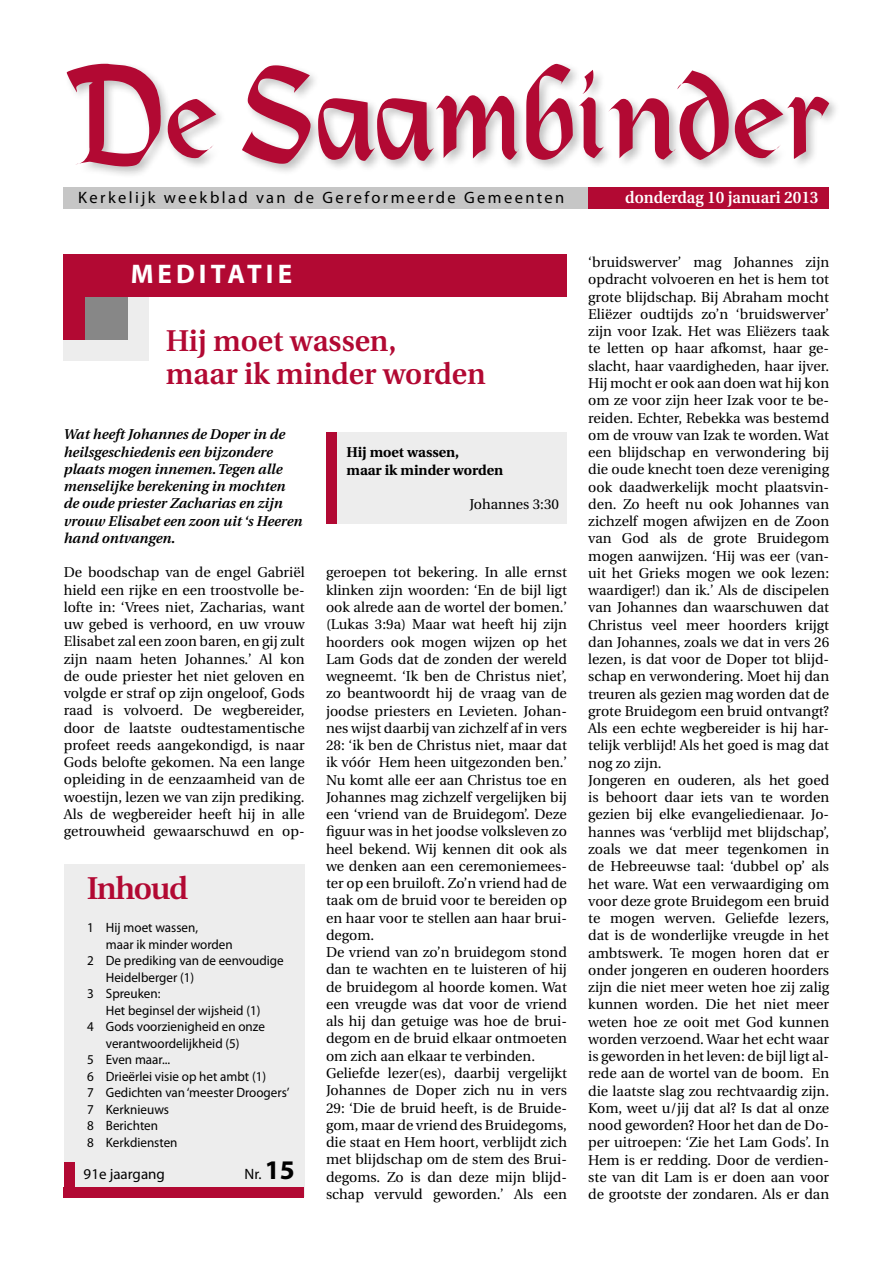
<style>
.page{position:relative;width:893px;height:1263px;background:#fff}
.page>*{position:absolute;margin:0;border:0;box-sizing:border-box;transform-origin:0 0}
.t1{font:600 31.5px "Utopia";letter-spacing:-.04em;color:#b20933}
.t2{font:600 30px/33px "Utopia";color:#b20933}
.t3{font:700 27px "Myriad Pro";letter-spacing:.15em;color:#fff}
.t4{font:16.5px "Myriad Pro";letter-spacing:.145em;color:#000}
.t5{font:600 16.5px "Utopia";color:#fff;scale:.95 1}
.t6{font:15px "Myriad Pro";color:#000}
.t7{font:14.25px/17.2px "Utopia";color:#000}
.t8{font:italic 600 14.25px/17.2px "Utopia";color:#000}
.t9{font:700 14.25px/17.2px "Utopia";color:#000}
.t10{font:13.5px "Myriad Pro";color:#000}
.s1{font-weight:700;font-size:27px}
</style>
<div class="page">
<div style="left:64px;top:864px;width:241px;height:333px;background:#ededed"></div>
<div style="left:64px;top:1187px;width:240px;height:10px;background:#b20933"></div>
<div style="left:64px;top:1162px;width:10px;height:35px;background:#b20933"></div>
<svg style="left:67px;top:64px;width:762px;height:102px"></svg>
<div style="left:64px;top:188px;width:765px;height:21px;background:#c6c6c6"></div>
<div style="left:588px;top:188px;width:241px;height:21px;background:#b20933"></div>
<div style="left:326px;top:432px;width:241px;height:92px;background:#ededed"></div>
<div style="left:326px;top:432px;width:11px;height:92px;background:#b20933"></div>
<div style="left:64px;top:254px;width:85px;height:106px;background:#ededed"></div>
<div style="left:64px;top:254px;width:64px;height:85px;background:#878787"></div>
<div style="left:64px;top:254px;width:21px;height:85px;background:#b20933"></div>
<div style="left:64px;top:254px;width:503px;height:43px;background:#b20933"></div>
<p class="t4" style="left:78px;top:187px;width:488px">Kerkelijk weekblad van de Gereformeerde Gemeenten</p>
<p class="t5" style="left:625px;top:188px;width:205px">donderdag 10 januari 2013</p>
<h3 class="t3" style="left:131px;top:259px;width:163px">MEDITATIE</h3>
<h2 class="t2" style="left:166px;top:325px;width:321px">Hij moet wassen,<br>maar ik minder worden</h2>
<p class="t8" style="left:64px;top:426px;width:240px">Wat heeft Johannes de Doper in de heilsgeschiedenis een bijzondere plaats mogen innemen. Tegen alle menselijke berekening in mochten de oude priester Zacharias en zijn vrouw Elisabet een zoon uit ‘s Heeren hand ontvangen.</p>
<p class="t7" style="left:64px;top:564px;width:242px;text-align:justify">De boodschap van de engel Gabriël hield een rijke en een troostvolle be&shy;lofte in: ‘Vrees niet, Zacharias, want uw gebed is verhoord, en uw vrouw Elisabet zal een zoon baren, en gij zult zijn naam heten Johannes.’ Al kon de oude priester het niet geloven en volgde er straf op zijn ongeloof, Gods raad is volvoerd. De wegbereider, door de laatste oudtestamentische profeet reeds aangekondigd, is naar Gods belofte gekomen. Na een lange opleiding in de eenzaamheid van de woestijn, lezen we van zijn prediking.<br>Als de wegbereider heeft hij in alle getrouwheid gewaarschuwd en op-</p>
<p class="t7" style="left:326px;top:564px;width:242px">geroepen tot bekering. In alle ernst klinken zijn woorden: ‘En de bijl ligt ook alrede aan de wortel der bomen.’ (Lukas 3:9a) Maar wat heeft hij zijn hoorders ook mogen wijzen op het Lam Gods dat de zonden der wereld wegneemt. ‘Ik ben de Christus niet’, zo beantwoordt hij de vraag van de joodse priesters en Levieten. Johan&shy;nes wijst daarbij van zichzelf af in vers 28: ‘ik ben de Christus niet, maar dat ik vóór Hem heen uitgezonden ben.’ Nu komt alle eer aan Christus toe en Johannes mag zichzelf vergelijken bij een ‘vriend van de Bruidegom’. Deze figuur was in het joodse volksleven zo heel bekend. Wij kennen dit ook als we denken aan een ceremoniemees&shy;ter op een bruiloft. Zo’n vriend had de taak om de bruid voor te bereiden op en haar voor te stellen aan haar brui&shy;degom.<br>De vriend van zo’n bruidegom stond dan te wachten en te luisteren of hij de bruidegom al hoorde komen. Wat een vreugde was dat voor de vriend als hij dan getuige was hoe de brui&shy;degom en de bruid elkaar ontmoeten om zich aan elkaar te verbinden.<br>Geliefde lezer(es), daarbij vergelijkt Johannes de Doper zich nu in vers 29: ‘Die de bruid heeft, is de Bruide&shy;gom, maar de vriend des Bruidegoms, die staat en Hem hoort, verblijdt zich met blijdschap om de stem des Brui&shy;degoms. Zo is dan deze mijn blijd&shy;schap vervuld geworden.’ Als een</p>
<p class="t9" style="left:346px;top:444px;width:158px">Hij moet wassen,<br>maar ik minder worden</p>
<p class="t7" style="left:469px;top:496px;width:91px">Johannes 3:30</p>
<h1 class="t1" style="left:87px;top:870px;width:103px">Inhoud</h1>
<p class="t10" style="left:87px;top:919px;width:113px">1 Hij moet wassen,</p>
<p class="t10" style="left:106px;top:936px;width:128px">maar ik minder worden</p>
<p class="t10" style="left:87px;top:952px;width:198px">2 De prediking van de eenvoudige</p>
<p class="t10" style="left:106px;top:969px;width:90px">Heidelberger (1)</p>
<p class="t10" style="left:87px;top:985px;width:75px">3 Spreuken:</p>
<p class="t10" style="left:106px;top:1002px;width:156px">Het beginsel der wijsheid (1)</p>
<p class="t10" style="left:87px;top:1018px;width:179px">4 Gods voorzienigheid en onze</p>
<p class="t10" style="left:106px;top:1035px;width:135px">verantwoordelijkheid (5)</p>
<p class="t10" style="left:87px;top:1051px;width:85px">5 Even maar...</p>
<p class="t10" style="left:87px;top:1068px;width:181px">6 Drieërlei visie op het ambt (1)</p>
<p class="t10" style="left:87px;top:1084px;width:204px">7 Gedichten van ‘meester Droogers’</p>
<p class="t10" style="left:87px;top:1101px;width:83px">7 Kerknieuws</p>
<p class="t10" style="left:87px;top:1117px;width:73px">8 Berichten</p>
<p class="t10" style="left:87px;top:1134px;width:92px">8 Kerkdiensten</p>
<p class="t6" style="left:84px;top:1164px;width:83px">91e jaargang</p>
<p class="t6" style="left:244px;top:1164px;width:52px">Nr. <span class="s1">15</span></p>
<p class="t7" style="left:588px;top:254px;width:242px">‘bruidswerver’ mag Johannes zijn opdracht volvoeren en het is hem tot grote blijdschap. Bij Abraham mocht Eliëzer oudtijds zo’n ‘bruidswerver’ zijn voor Izak. Het was Eliëzers taak te letten op haar afkomst, haar ge&shy;slacht, haar vaardigheden, haar ijver.<br>Hij mocht er ook aan doen wat hij kon om ze voor zijn heer Izak voor te be&shy;reiden. Echter, Rebekka was bestemd om de vrouw van Izak te worden. Wat een blijdschap en verwondering bij die oude knecht toen deze vereniging ook daadwerkelijk mocht plaatsvin&shy;den. Zo heeft nu ook Johannes van zichzelf mogen afwijzen en de Zoon van God als de grote Bruidegom mogen aanwijzen. ‘Hij was eer (van&shy;uit het Grieks mogen we ook lezen: waardiger!) dan ik.’ Als de discipelen van Johannes dan waarschuwen dat Christus veel meer hoorders krijgt dan Johannes, zoals we dat in vers 26 lezen, is dat voor de Doper tot blijd&shy;schap en verwondering. Moet hij dan treuren als gezien mag worden dat de grote Bruidegom een bruid ontvangt?<br>Als een echte wegbereider is hij har&shy;telijk verblijd! Als het goed is mag dat nog zo zijn.<br>Jongeren en ouderen, als het goed is behoort daar iets van te worden gezien bij elke evangeliedienaar. Jo&shy;hannes was ‘verblijd met blijdschap’, zoals we dat meer tegenkomen in de Hebreeuwse taal: ‘dubbel op’ als het ware. Wat een verwaardiging om voor deze grote Bruidegom een bruid te mogen werven. Geliefde lezers, dat is de wonderlijke vreugde in het ambtswerk. Te mogen horen dat er onder jongeren en ouderen hoorders zijn die niet meer weten hoe zij zalig kunnen worden. Die het niet meer weten hoe ze ooit met God kunnen worden verzoend. Waar het echt waar is geworden in het leven: de bijl ligt al&shy;rede aan de wortel van de boom. En die laatste slag zou rechtvaardig zijn.<br>Kom, weet u/jij dat al? Is dat al onze nood geworden? Hoor het dan de Do&shy;per uitroepen: ‘Zie het Lam Gods’. In Hem is er redding. Door de verdien&shy;ste van dit Lam is er doen aan voor de grootste der zondaren. Als er dan</p>
</div>
